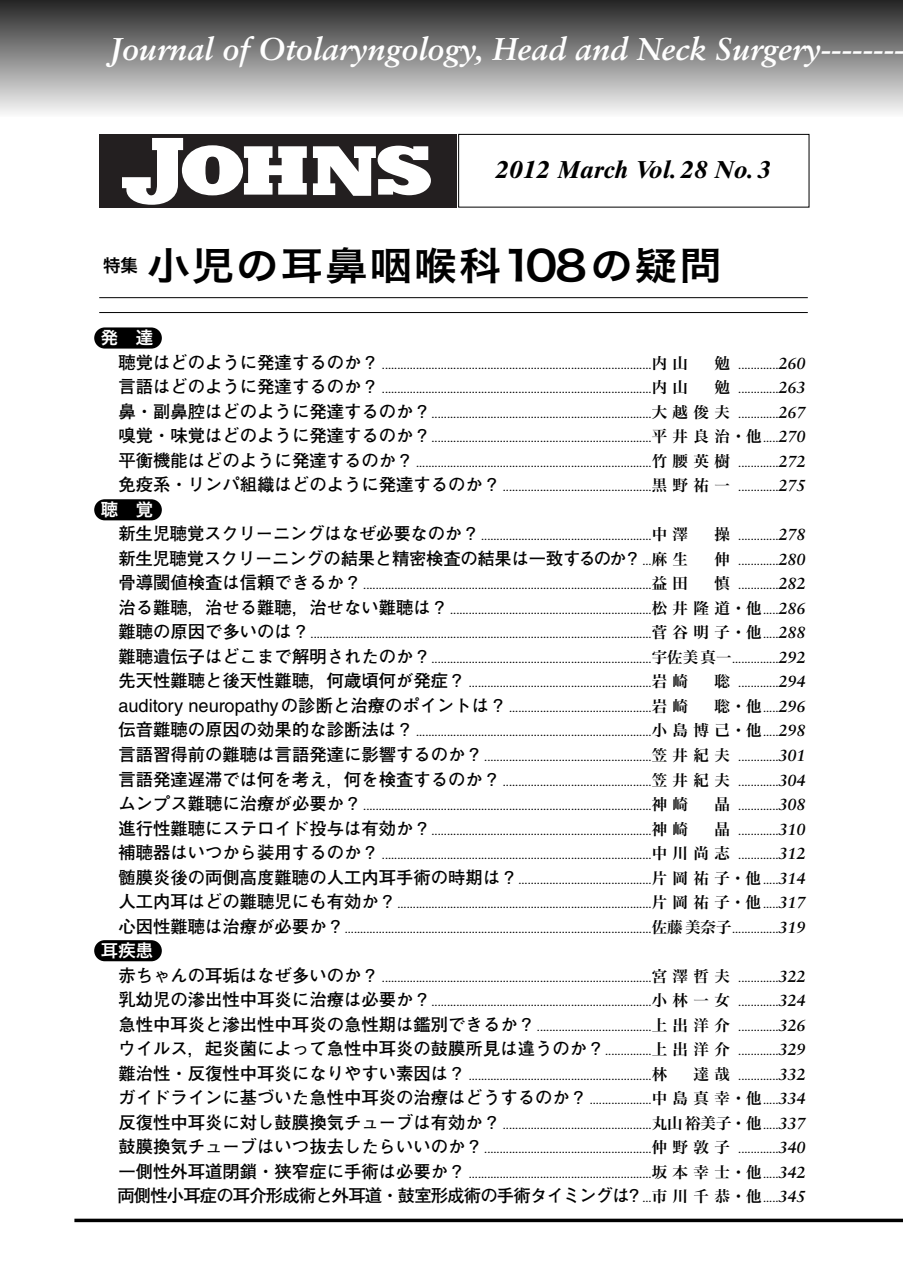
<style>
.page{position:relative;width:903px;height:1275px;background:#fff}
.page>*{position:absolute;margin:0;border:0;box-sizing:border-box;transform-origin:0 0}
.t1{font:38.5px "Hira Kaku Pro W6";letter-spacing:.05em;color:#000;scale:1.1 1}
.t2{font:italic 700 31.5px "Sabon";color:#fff}
.t3{font:italic 700 24.5px "Times Ten LT Std";color:#000}
.t4{font:700 17.32px "Futo Go B101 Pro";letter-spacing:-.015em;color:#000}
.t5{font:700 17.32px "Futo Go B101 Pro";letter-spacing:-.05em;color:#000}
.t6{font:17.32px "Hira Kaku Pro W6";color:#fff}
.t7{font:12.42px/24.5px "Times Ten LT Std";color:#000;text-align:justify}
.s1{font-style:normal}
.s2{font-size:40.95px}
.s3{font-family:"Futo Go B101 Pro";font-weight:700;font-size:17.32px}
.s4{font-family:"Hira Min Pro W6";font-size:15.58px}
.s5{font-family:"Sabon LT Std";font-weight:700;font-style:italic;font-size:16.1px}
.s6{font-family:"Times Ten LT Std";font-weight:400;font-size:12.42px}
.s7{font-family:"Hira Min Pro W6";font-weight:400;font-size:15.58px}
.s8{font-family:"Helvetica LT Std";font-size:18.2px}
.s9{font-family:"Sabon LT Std";font-style:italic;font-size:16.1px}
</style>
<div class="page">
<div style="left:458px;top:134px;width:351px;height:74px;border:1px solid #000"></div>
<div style="left:99px;top:135px;width:358px;height:73px;background:#231f20"></div>
<svg style="left:313px;top:146px;width:118px;height:50px"></svg>
<svg style="left:122px;top:138px;width:185px;height:67px"></svg>
<hr style="left:99px;top:312px;width:709px;height:1px;background:#000">
<hr style="left:99px;top:297px;width:709px;height:1px;background:#000">
<hr style="left:74px;top:1219px;width:829px;height:3px;background:#000">
<svg style="left:94px;top:327px;width:68px;height:22px"></svg>
<svg style="left:94px;top:499px;width:68px;height:21px"></svg>
<svg style="left:94px;top:940px;width:68px;height:21px"></svg>
<div style="left:0;top:0;width:903px;height:117px;background:linear-gradient(to bottom,#242424,#fbfbfb)"></div>
<h2 class="t2" style="left:111px;top:36px;width:795px">Journal of Otolaryngology, Head and Neck Surgery<span class="s1">--------</span></h2>
<h3 class="t3" style="left:496px;top:161px;width:277px">2012 March Vol. 28 No.3</h3>
<h1 class="t1" style="left:103px;top:231px;width:564px"><sup>特集</sup>小児の耳鼻咽喉科<span class="s2">108</span>の疑問</h1>
<h3 class="t6" style="left:101px;top:322px;width:54px">発 達</h3>
<p class="t7" style="left:118px;top:354px;width:571px"><span class="s3">聴覚はどのように発達するのか？</span> .......................................................................................<span class="s4">内山</span></p>
<p class="t7" style="left:714px;top:354px;width:92px"><span class="s4">勉</span> .............<span class="s5">260</span></p>
<p class="t7" style="left:118px;top:378px;width:571px"><span class="s3">言語はどのように発達するのか？</span> .......................................................................................<span class="s4">内山</span></p>
<p class="t7" style="left:118px;top:378px;width:689px;text-indent:596px"><span class="s4">勉</span> .............<span class="s5">263</span><span class="s3">鼻・副鼻腔はどのように発達するのか？</span>.......................................................................<span class="s4">大越俊夫</span> .............<span class="s5">267</span><span class="s3">嗅覚・味覚はどのように発達するのか？</span>.......................................................................<span class="s4">平井良治・他</span>.....<span class="s5">270</span><span class="s3">平衡機能はどのように発達するのか？</span> ............................................................................<span class="s4">竹腰英樹</span> .............<span class="s5">272</span><span class="s3">免疫系・リンパ組織はどのように発達するのか？</span> ................................................<span class="s4">黒野祐一</span> .............<span class="s5">275</span></p>
<h3 class="t6" style="left:101px;top:494px;width:54px">聴 覚</h3>
<p class="t7" style="left:118px;top:525px;width:571px"><span class="s3">新生児聴覚スクリーニングはなぜ必要なのか？</span>.......................................................<span class="s4">中澤</span></p>
<p class="t7" style="left:714px;top:525px;width:92px"><span class="s4">操</span> .............<span class="s5">278</span></p>
<h3 class="t4" style="left:118px;top:545px;width:571px">新生児聴覚スクリーニングの結果と精密検査の結果は一致するのか？<span class="s6">...</span><span class="s7">麻生</span></h3>
<p class="t7" style="left:714px;top:550px;width:92px"><span class="s4">伸</span> .............<span class="s5">280</span></p>
<p class="t7" style="left:118px;top:574px;width:571px"><span class="s3">骨導閾値検査は信頼できるか？</span>.............................................................................................<span class="s4">益田</span></p>
<p class="t7" style="left:118px;top:574px;width:689px;text-indent:596px"><span class="s4">慎</span> .............<span class="s5">282</span><span class="s3">治る難聴，治せる難聴，治せない難聴は？</span>.................................................................<span class="s4">松井隆道・他</span>.....<span class="s5">286</span><span class="s3">難聴の原因で多いのは？</span>..............................................................................................................<span class="s4">菅谷明子・他</span>.....<span class="s5">288</span><span class="s3">難聴遺伝子はどこまで解明されたのか？</span>.......................................................................<span class="s4">宇佐美真一</span>...............<span class="s5">292</span><span class="s3">先天性難聴と後天性難聴，何歳頃何が発症？</span> ...........................................................<span class="s4">岩崎</span></p>
<p class="t7" style="left:714px;top:672px;width:92px"><span class="s4">聡</span> .............<span class="s5">294</span></p>
<p class="t7" style="left:118px;top:697px;width:571px"><span class="s8">auditory neuropathy</span><span class="s3">の診断と治療のポイントは？</span> ..............................................<span class="s4">岩崎</span></p>
<p class="t7" style="left:118px;top:697px;width:689px;text-indent:596px"><span class="s4">聡・他</span>.....<span class="s5">296</span><span class="s3">伝音難聴の原因の効果的な診断法は？</span> ............................................................................<span class="s4">小島博己・他</span>.....<span class="s5">298</span><span class="s3">言語習得前の難聴は言語発達に影響するのか？</span>......................................................<span class="s4">笠井紀夫</span> .............<span class="s5">301</span><span class="s3">言語発達遅滞では何を考え，何を検査するのか？</span> ................................................<span class="s4">笠井紀夫</span> .............<span class="s5">304</span><span class="s3">ムンプス難聴に治療が必要か？</span>.............................................................................................<span class="s4">神崎</span></p>
<p class="t7" style="left:714px;top:795px;width:92px"><span class="s4">晶</span> .............<span class="s5">308</span></p>
<p class="t7" style="left:118px;top:819px;width:571px"><span class="s3">進行性難聴にステロイド投与は有効か？</span>.......................................................................<span class="s4">神崎</span></p>
<p class="t7" style="left:118px;top:819px;width:689px;text-indent:596px"><span class="s4">晶</span> .............<span class="s5">310</span><span class="s3">補聴器はいつから装用するのか？</span> .......................................................................................<span class="s4">中川尚志</span> .............<span class="s5">312</span><span class="s3">髄膜炎後の両側高度難聴の人工内耳手術の時期は？</span>...........................................<span class="s4">片岡祐子・他</span> .....<span class="s5">314</span><span class="s3">人工内耳はどの難聴児にも有効か？</span>..................................................................................<span class="s4">片岡祐子・他</span> .....<span class="s5">317</span><span class="s3">心因性難聴は治療が必要か？</span>...................................................................................................<span class="s4">佐藤美奈子</span>...............<span class="s5">319</span></p>
<h3 class="t6" style="left:101px;top:935px;width:54px">耳疾患</h3>
<p class="t7" style="left:118px;top:966px;width:689px"><span class="s3">赤ちゃんの耳垢はなぜ多いのか？</span> .......................................................................................<span class="s4">宮澤哲夫</span> .............<span class="s5">322</span><span class="s3">乳幼児の滲出性中耳炎に治療は必要か？</span>.......................................................................<span class="s4">小林一女</span> .............<span class="s5">324</span><span class="s3">急性中耳炎と滲出性中耳炎の急性期は鑑別できるか？</span>.....................................<span class="s4">上出洋介</span> .............<span class="s5">326</span></p>
<h3 class="t4" style="left:118px;top:1035px;width:689px">ウイルス，起炎菌によって急性中耳炎の鼓膜所見は違うのか？<span class="s6">...............</span><span class="s7">上出洋介</span> <span class="s6">.............</span><span class="s9">329</span></h3>
<p class="t7" style="left:118px;top:1064px;width:550px"><span class="s3">難治性・反復性中耳炎になりやすい素因は？</span> ...........................................................<span class="s4">林</span></p>
<p class="t7" style="left:693px;top:1064px;width:113px"><span class="s4">達哉</span> .............<span class="s5">332</span></p>
<h3 class="t4" style="left:118px;top:1084px;width:689px">ガイドラインに基づいた急性中耳炎の治療はどうするのか？ <span class="s6">....................</span><span class="s7">中島真幸・他</span><span class="s6">.....</span><span class="s9">334</span></h3>
<p class="t7" style="left:118px;top:1113px;width:689px"><span class="s3">反復性中耳炎に対し鼓膜換気チューブは有効か？</span> ................................................<span class="s4">丸山裕美子・他</span>.....<span class="s5">337</span><span class="s3">鼓膜換気チューブはいつ抜去したらいいのか？</span>......................................................<span class="s4">仲野敦子</span> .............<span class="s5">340</span><span class="s3">一側性外耳道閉鎖・狭窄症に手術は必要か？</span> ...........................................................<span class="s4">坂本幸士・他</span>.....<span class="s5">342</span></p>
<h3 class="t5" style="left:117px;top:1182px;width:689px">両側性小耳症の耳介形成術と外耳道・鼓室形成術の手術タイミングは？<span class="s6">...</span><span class="s7">市川千恭・他</span> <span class="s6">.....</span><span class="s9">345</span></h3>
</div>
